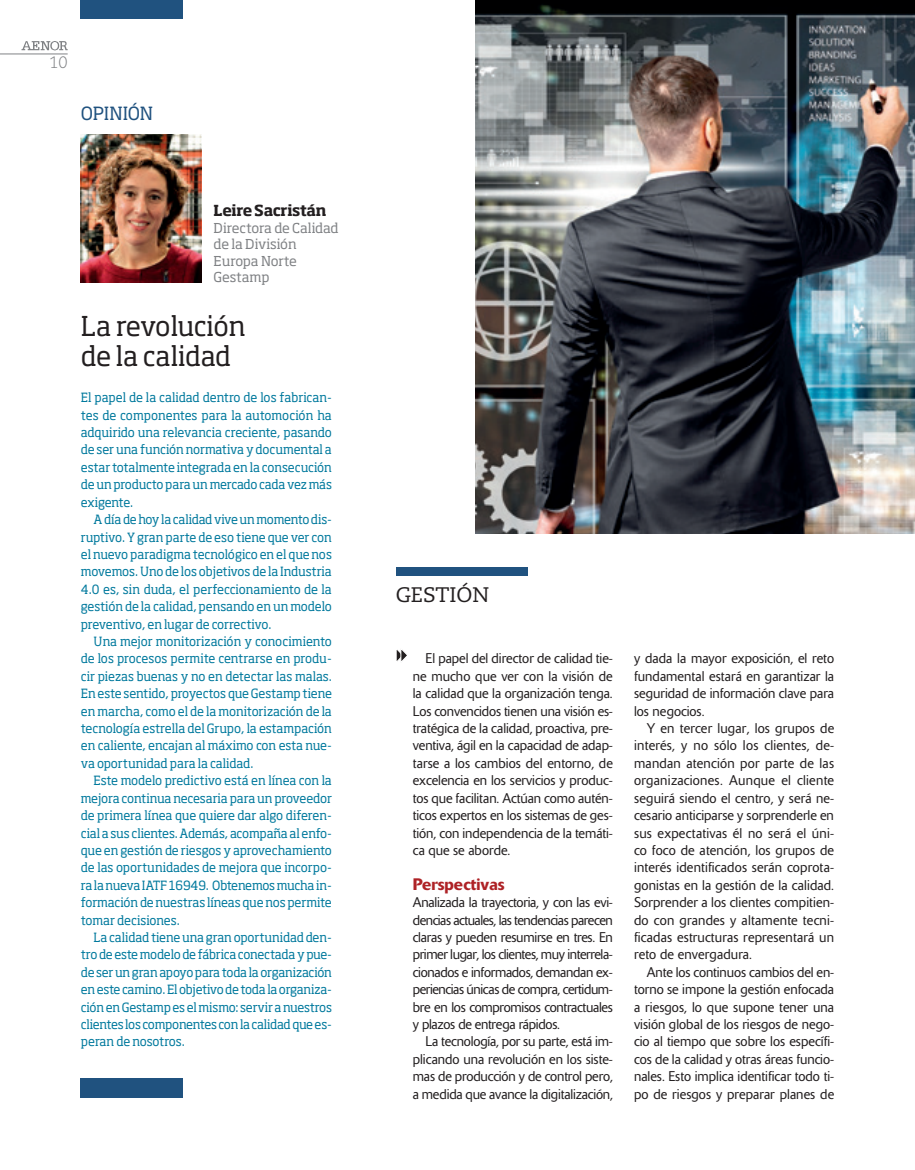
<style>
.page{position:relative;width:915px;height:1170px;background:#fff}
.page>*{position:absolute;margin:0;border:0;box-sizing:border-box;transform-origin:0 0}
.TITULAR_OPINION{font:27px/30px "Soho Std";letter-spacing:-.02em;color:#231f20}
.t1{font:21px "Caecilia LT Std";color:#231f20}
.t2{font:18px "Soho Std";letter-spacing:-.02em;color:#20527f}
._04_LADILLO{font:500 16.5px "Delta";color:#ae2226}
.t3{font:300 16.5px "Caecilia LT Std";color:#808285}
._08_NOMBRE_ENTREVIST{font:700 15px "Soho Std";letter-spacing:-.025em;color:#231f20}
._04_TEXTO_CORRIDO{font:300 13.95px/17.4px "Delta";color:#231f20;text-align:justify}
._08_NOMBRE_ENTREVIST-2{font:13.5px/16.5px "Soho Std";letter-spacing:-.01em;color:#808285}
.TEXTO_OPINION{font:12.6px/17.4px "Soho Std";letter-spacing:-.015em;color:#00799d;text-align:justify;scale:.96 1}
</style>
<div class="page">
<hr style="left:0;top:54px;width:68px;height:1px;background:#808285">
<svg style="left:22px;top:41px;width:46px;height:10px"></svg>
<div style="left:81px;top:0;width:102px;height:18px;background:#20527f"></div>
<div style="left:81px;top:1077px;width:102px;height:20px;background:#20527f"></div>
<img style="left:475px;top:0;width:439px;height:534px">
<svg style="left:396px;top:649px;width:11px;height:12px"></svg>
<img style="left:81px;top:134px;width:120px;height:149px">
<div style="left:396px;top:567px;width:132px;height:9px;background:#20527f"></div>
<p class="t3" style="left:49px;top:53px;width:20px">10</p>
<p class="t2" style="left:81px;top:102px;width:74px">OPINIÓN</p>
<p class="_08_NOMBRE_ENTREVIST" style="left:213px;top:201px;width:114px">Leire Sacristán</p>
<p class="_08_NOMBRE_ENTREVIST-2" style="left:213px;top:219px;width:127px">Directora de Calidad de la División<br>Europa Norte</p>
<p class="_08_NOMBRE_ENTREVIST-2" style="left:213px;top:269px;width:57px">Gestamp</p>
<p class="TITULAR_OPINION" style="left:81px;top:311px;width:166px">La revolución de la calidad</p>
<p class="TEXTO_OPINION" style="left:81px;top:389px;width:263px">El papel de la calidad dentro de los fabrican&shy;tes de componentes para la automoción ha adquirido una relevancia creciente, pasando de ser una función normativa y documental a estar totalmente integrada en la consecución de un producto para un mercado cada vez más exigente.</p>
<p class="TEXTO_OPINION" style="left:81px;top:510px;width:263px;text-indent:13px">A día de hoy la calidad vive un momento dis&shy;ruptivo. Y gran parte de eso tiene que ver con el nuevo paradigma tecnológico en el que nos movemos. Uno de los objetivos de la Industria 4.0 es, sin duda, el perfeccionamiento de la gestión de la calidad, pensando en un modelo preventivo, en lugar de correctivo.</p>
<p class="TEXTO_OPINION" style="left:81px;top:632px;width:263px;text-indent:13px">Una mejor monitorización y conocimiento de los procesos permite centrarse en produ&shy;cir piezas buenas y no en detectar las malas.<br>En este sentido, proyectos que Gestamp tiene en marcha, como el de la monitorización de la tecnología estrella del Grupo, la estampación en caliente, encajan al máximo con esta nue&shy;va oportunidad para la calidad.</p>
<p class="TEXTO_OPINION" style="left:81px;top:771px;width:263px;text-indent:13px">Este modelo predictivo está en línea con la mejora continua necesaria para un proveedor de primera línea que quiere dar algo diferen&shy;cial a sus clientes. Además, acompaña al enfo&shy;que en gestión de riesgos y aprovechamiento de las oportunidades de mejora que incorpo&shy;ra la nueva IATF 16949. Obtenemos mucha in&shy;formación de nuestras líneas que nos permite tomar decisiones.</p>
<p class="TEXTO_OPINION" style="left:81px;top:928px;width:263px;text-indent:13px">La calidad tiene una gran oportunidad den&shy;tro de este modelo de fábrica conectada y pue&shy;de ser un gran apoyo para toda la organización en este camino. El objetivo de toda la organiza&shy;ción en Gestamp es el mismo: servir a nuestros clientes los componentes con la calidad que es&shy;peran de nosotros.</p>
<p class="t1" style="left:395px;top:583px;width:95px">GESTIÓN</p>
<p class="_04_TEXTO_CORRIDO" style="left:412px;top:650px;width:201px;text-indent:13px">El papel del director de calidad tie&shy;ne mucho que ver con la visión de la calidad que la organización tenga.<br>Los convencidos tienen una visión es&shy;tratégica de la calidad, proactiva, pre&shy;ventiva, ágil en la capacidad de adap&shy;tarse a los cambios del entorno, de excelencia en los servicios y produc&shy;tos que facilitan. Actúan como autén&shy;ticos expertos en los sistemas de ges&shy;tión, con independencia de la temáti&shy;ca que se aborde.</p>
<p class="_04_LADILLO" style="left:412px;top:873px;width:93px">Perspectivas</p>
<p class="_04_TEXTO_CORRIDO" style="left:412px;top:893px;width:201px">Analizada la trayectoria, y con las evi&shy;dencias actuales, las tendencias parecen claras y pueden resumirse en tres. En primer lugar, los clientes, muy interrela&shy;cionados e informados, demandan ex&shy;periencias únicas de compra, certidum&shy;bre en los compromisos contractuales y plazos de entrega rápidos.</p>
<p class="_04_TEXTO_CORRIDO" style="left:412px;top:1032px;width:201px;text-indent:13px">La tecnología, por su parte, está im&shy;plicando una revolución en los siste&shy;mas de producción y de control pero, a medida que avance la digitalización,</p>
<p class="_04_TEXTO_CORRIDO" style="left:634px;top:650px;width:201px">y dada la mayor exposición, el reto fundamental estará en garantizar la seguridad de información clave para los negocios.</p>
<p class="_04_TEXTO_CORRIDO" style="left:634px;top:719px;width:201px;text-indent:13px">Y en tercer lugar, los grupos de interés, y no sólo los clientes, de&shy;mandan atención por parte de las organizaciones. Aunque el cliente seguirá siendo el centro, y será ne&shy;cesario anticiparse y sorprenderle en sus expectativas él no será el úni&shy;co foco de atención, los grupos de interés identificados serán coprota&shy;gonistas en la gestión de la calidad.<br>Sorprender a los clientes compitien&shy;do con grandes y altamente tecni&shy;ficadas estructuras representará un reto de envergadura.</p>
<p class="_04_TEXTO_CORRIDO" style="left:634px;top:963px;width:201px;text-indent:13px">Ante los continuos cambios del en&shy;torno se impone la gestión enfocada a riesgos, lo que supone tener una visión global de los riesgos de nego&shy;cio al tiempo que sobre los específi&shy;cos de la calidad y otras áreas funcio&shy;nales. Esto implica identificar todo ti&shy;po de riesgos y preparar planes de</p>
</div>
